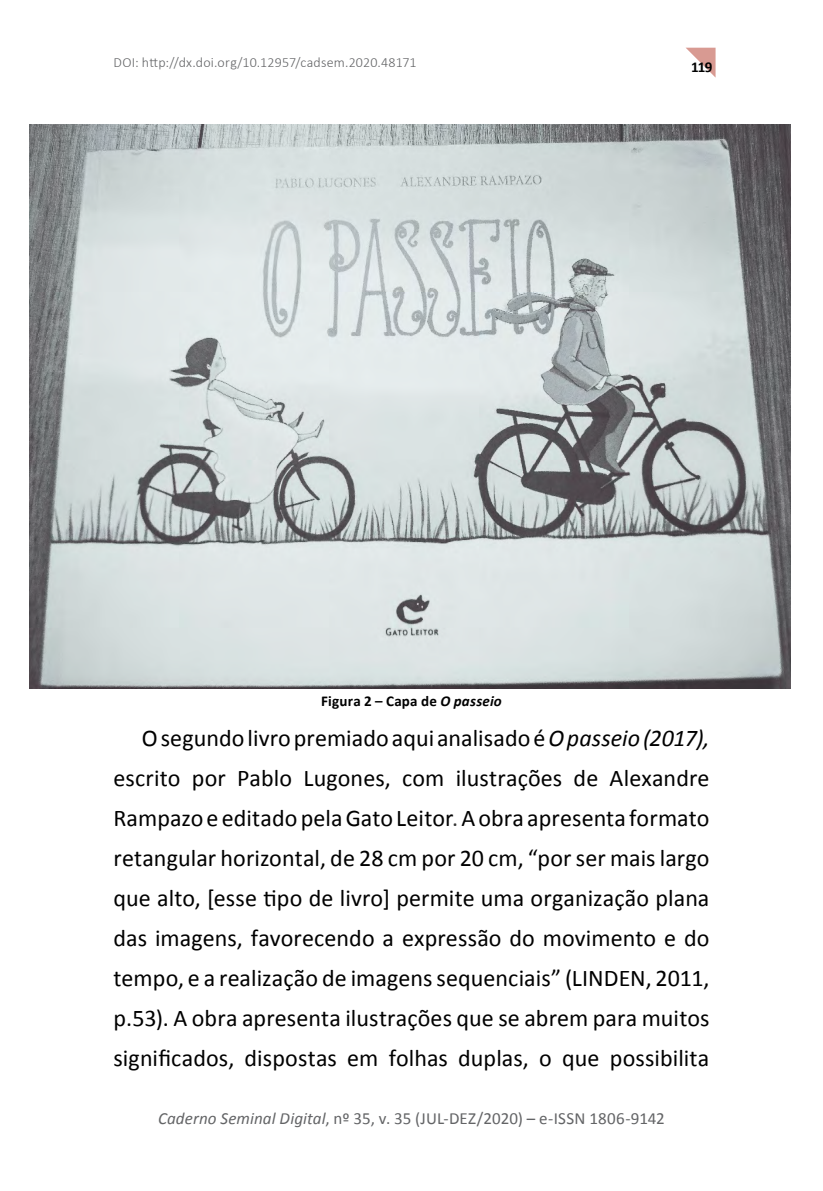
<style>
.page{position:relative;width:823px;height:1191px;background:#fff}
.page>*{position:absolute;margin:0;border:0;box-sizing:border-box;transform-origin:0 0}
.t1{font:24px/40px "Calibri";letter-spacing:.005em;color:#000;text-align:justify}
.t2{font:17px "Calibri";letter-spacing:.005em;color:#636466}
.t3{font:700 15px "Calibri";letter-spacing:.015em;color:#000}
.t4{font:300 14px "Calibri";letter-spacing:.015em;color:#636466}
.s1{font-style:italic}
.s2{color:#333}
</style>
<div class="page">
<svg style="left:686px;top:48px;width:29px;height:29px"></svg>
<img style="left:30px;top:125px;width:759px;height:563px">
<p class="t4" style="left:113px;top:54px;width:304px">DOI: http://dx.doi.org/10.12957/cadsem.2020.48171</p>
<p class="t3" style="left:690px;top:57px;width:23px">119</p>
<p class="t3" style="left:321px;top:691px;width:182px">Figura 2 – Capa de <span class="s1">O passeio</span></p>
<p class="t1" style="left:113px;top:718px;width:597px;text-indent:28px">O segundo livro premiado aqui analisado é <span class="s1">O passeio (2017), </span>escrito por Pablo Lugones, com ilustrações de Alexandre Rampazo e editado pela Gato Leitor<span class="s2">.</span> A obra apresenta formato retangular horizontal, de 28 cm por 20 cm, “por ser mais largo que alto, [esse tipo de livro] permite uma organização plana das imagens, favorecendo a expressão do movimento e do tempo, e a realização de imagens sequenciais” (LINDEN, 2011, p.53). A obra apresenta ilustrações que se abrem para muitos significados, dispostas em folhas duplas, o que possibilita</p>
<p class="t2" style="left:158px;top:1108px;width:508px"><span class="s1">Caderno Seminal Digital</span>, nº 35, v. 35 (JUL-DEZ/2020) – e-ISSN 1806-9142</p>
</div>
